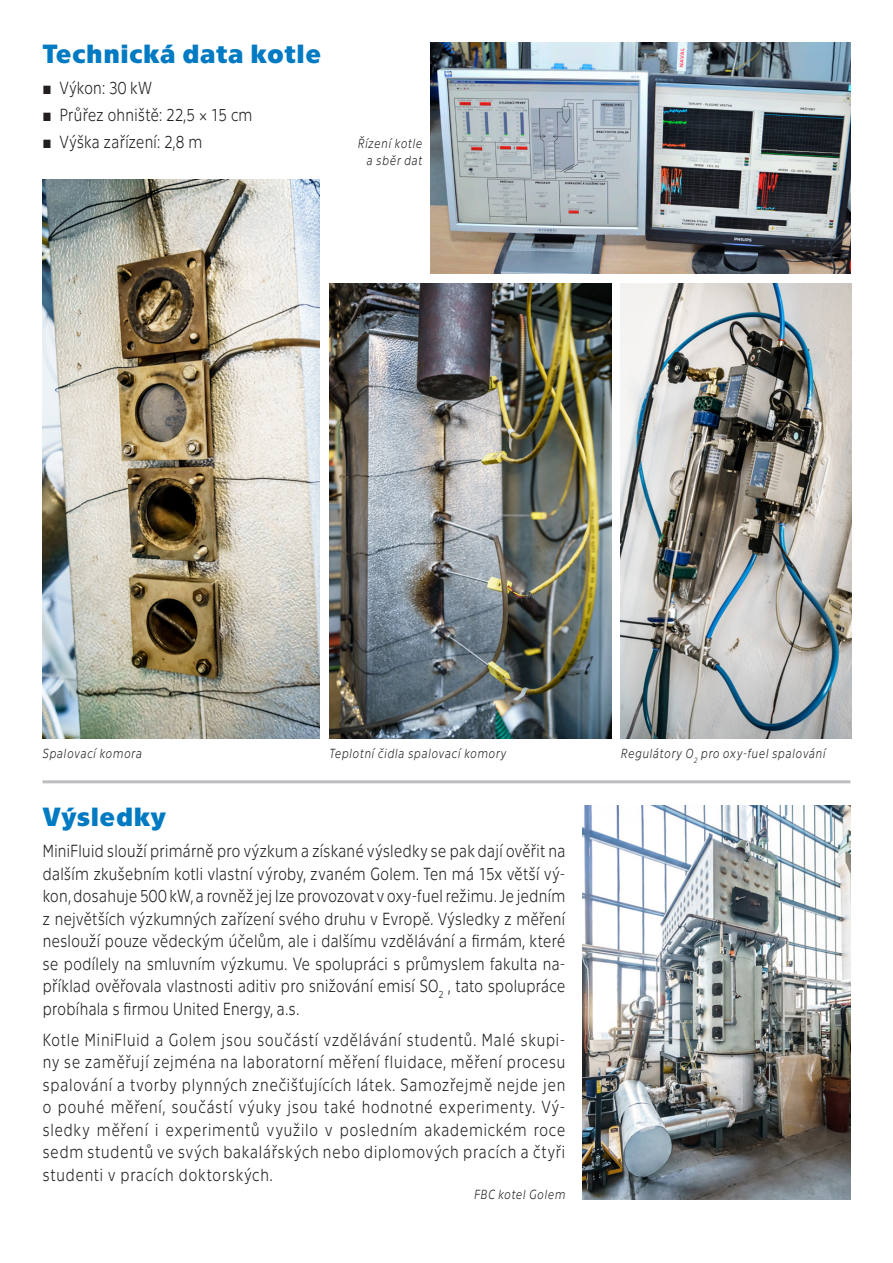
<style>
.page{position:relative;width:893px;height:1263px;background:#fff}
.page>*{position:absolute;margin:0;border:0;box-sizing:border-box;transform-origin:0 0}
.t1{font:700 27px "Technika";letter-spacing:.02em;color:#007ac2}
.odrážky{font:300 18px/22.5px "Technika";letter-spacing:-.01em;color:#231f20;text-align:justify;scale:.85 1}
.t2{font:italic 300 13.5px/16.2px "Technika";letter-spacing:.025em;color:#231f20;text-align:right;scale:.85 1}
.s1{font-family:"Arial";font-weight:400}
</style>
<div class="page">
<hr style="left:43px;top:780px;width:807px;height:3px;background:#bcbdc0">
<img style="left:583px;top:805px;width:267px;height:394px">
<img style="left:329px;top:283px;width:283px;height:455px">
<img style="left:43px;top:179px;width:277px;height:559px">
<img style="left:621px;top:283px;width:230px;height:455px">
<img style="left:431px;top:43px;width:419px;height:231px">
<p class="t1" style="left:43px;top:35px;width:280px">Technická data kotle</p>
<p class="odrážky" style="left:43px;top:76px;width:130px"><span class="s1">■</span> Výkon: 30 kW</p>
<p class="odrážky" style="left:43px;top:102px;width:249px"><span class="s1">■</span> Průřez ohniště: 22,5 × 15 cm</p>
<p class="odrážky" style="left:43px;top:129px;width:190px"><span class="s1">■</span> Výška zařízení: 2,8 m</p>
<p class="t2" style="left:358px;top:135px;width:77px">Řízení kotle a sběr dat</p>
<p class="t2" style="left:43px;top:745px;width:119px">Spalovací komora</p>
<p class="t2" style="left:329px;top:745px;width:210px">Teplotní čidla spalovací komory</p>
<p class="t2" style="left:621px;top:745px;width:243px">Regulátory O<sub>2</sub> pro oxy-fuel spalování</p>
<p class="t1" style="left:43px;top:797px;width:125px">Výsledky</p>
<p class="odrážky" style="left:43px;top:838px;width:617px">MiniFluid slouží primárně pro výzkum a získané výsledky se pak dají ověřit na dalším zkušebním kotli vlastní výroby, zvaném Golem. Ten má 15x větší vý&shy;kon, dosahuje 500 kW, a rovněž jej lze provozovat v oxy-fuel režimu. Je jedním z největších výzkumných zařízení svého druhu v Evropě. Výsledky z měření neslouží pouze vědeckým účelům, ale i dalšímu vzdělávání a firmám, které se podílely na smluvním výzkumu. Ve spolupráci s průmyslem fakulta na&shy;příklad ověřovala vlastnosti aditiv pro snižování emisí SO<sub>2</sub> , tato spolupráce probíhala s firmou United Energy, a.s.</p>
<p class="odrážky" style="left:43px;top:1027px;width:617px">Kotle MiniFluid a Golem jsou součástí vzdělávání studentů. Malé skupi&shy;ny se zaměřují zejména na laboratorní měření fluidace, měření procesu spalování a tvorby plynných znečišťujících látek. Samozřejmě nejde jen o pouhé měření, součástí výuky jsou také hodnotné experimenty. Vý&shy;sledky měření i experimentů využilo v posledním akademickém roce sedm studentů ve svých bakalářských nebo diplomových pracích a čtyři studenti v pracích doktorských.</p>
<p class="t2" style="left:474px;top:1185px;width:109px">FBC kotel Golem</p>
</div>
